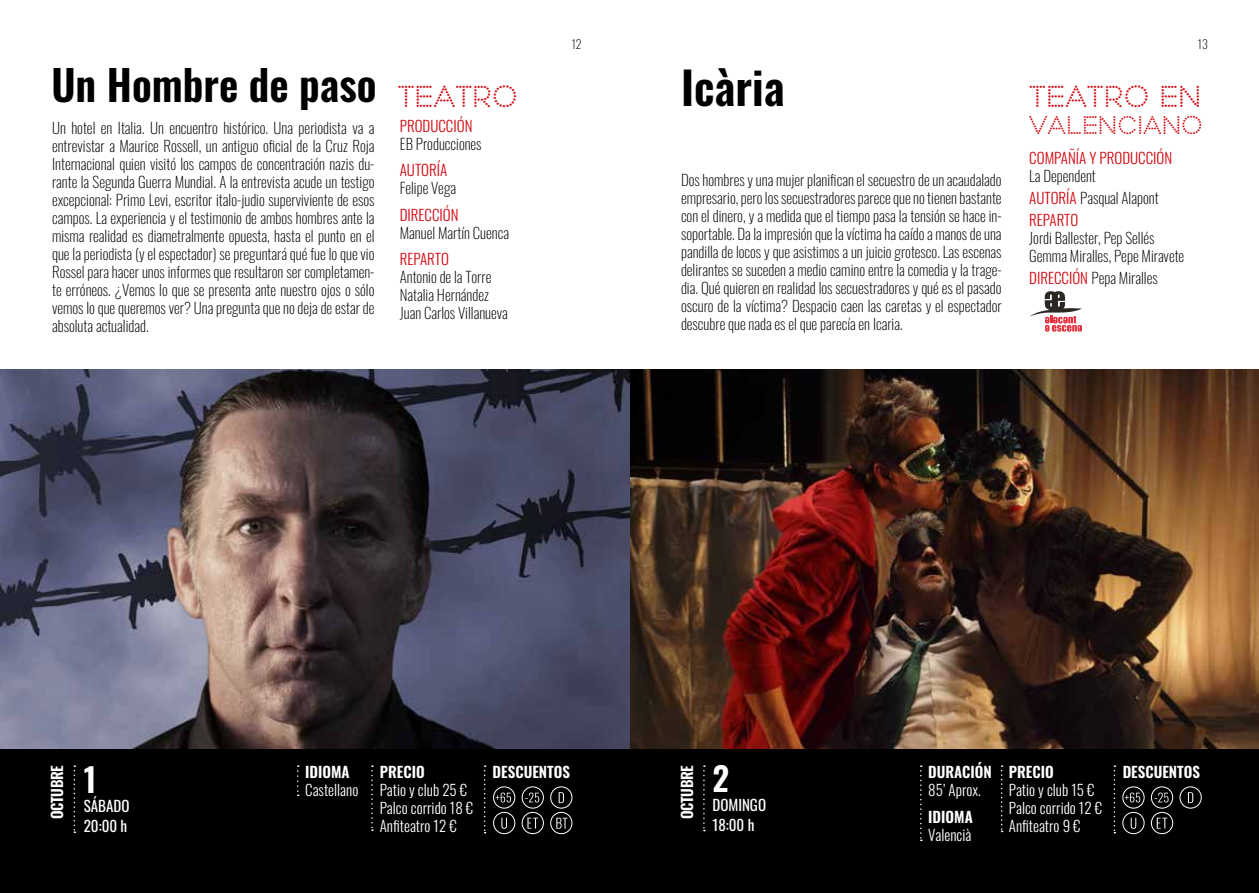
<style>
.page{position:relative;width:1259px;height:893px;background:#fff}
.page>*{position:absolute;margin:0;border:0;box-sizing:border-box;transform-origin:0 0}
.t1{font:600 45px "Oswald";color:#000}
.t2{font:600 42px "Oswald";color:#000}
.t3{font:600 33px "Oswald";color:#fff}
.t4{font:28.5px "Perfograma";color:#d30810}
.t5{font:24px "Perfograma";color:#d30810}
.t6{font:200 15px/18px "Oswald";color:#000}
.t7{font:300 15px/18px "Oswald";color:#fff}
.t8{font:300 15px "Oswald";color:#d30810}
.t9{font:600 15px "Oswald";color:#fff}
.t10{font:15px/19.5px "Oswald";color:#fff}
.t11{font:600 15px "Oswald";letter-spacing:-.03em;color:#fff}
.t12{font:200 12px "Oswald";color:#000}
.s1{font-weight:300;color:#d30810}
</style>
<div class="page">
<div style="left:629px;top:748px;width:630px;height:145px;background:#000"></div>
<img style="left:0;top:370px;width:1259px;height:378px">
<svg style="left:703px;top:765px;width:2px;height:66px"></svg>
<svg style="left:1113px;top:765px;width:2px;height:68px"></svg>
<svg style="left:1001px;top:765px;width:1px;height:67px"></svg>
<svg style="left:920px;top:765px;width:2px;height:76px"></svg>
<div style="left:1122px;top:786px;width:22px;height:22px;border:1px solid #fff;border-radius:50%"></div>
<svg style="left:1124px;top:792px;width:16px;height:10px"></svg>
<div style="left:1151px;top:786px;width:22px;height:22px;border:1px solid #fff;border-radius:50%"></div>
<svg style="left:1154px;top:792px;width:14px;height:10px"></svg>
<div style="left:1179px;top:786px;width:22px;height:22px;border:1px solid #fff;border-radius:50%"></div>
<svg style="left:1188px;top:792px;width:5px;height:11px"></svg>
<div style="left:1122px;top:812px;width:22px;height:22px;border:1px solid #fff;border-radius:50%"></div>
<svg style="left:1130px;top:818px;width:6px;height:11px"></svg>
<div style="left:1151px;top:812px;width:22px;height:22px;border:1px solid #fff;border-radius:50%"></div>
<svg style="left:1156px;top:818px;width:11px;height:11px"></svg>
<div style="left:0;top:748px;width:629px;height:145px;background:#000"></div>
<svg style="left:74px;top:765px;width:1px;height:68px"></svg>
<svg style="left:297px;top:765px;width:2px;height:31px"></svg>
<svg style="left:371px;top:765px;width:2px;height:66px"></svg>
<svg style="left:484px;top:765px;width:2px;height:68px"></svg>
<div style="left:493px;top:786px;width:22px;height:22px;border:1px solid #fff;border-radius:50%"></div>
<svg style="left:495px;top:792px;width:16px;height:10px"></svg>
<div style="left:522px;top:786px;width:22px;height:22px;border:1px solid #fff;border-radius:50%"></div>
<svg style="left:525px;top:792px;width:14px;height:10px"></svg>
<div style="left:550px;top:786px;width:22px;height:22px;border:1px solid #fff;border-radius:50%"></div>
<svg style="left:558px;top:792px;width:6px;height:11px"></svg>
<div style="left:493px;top:812px;width:22px;height:22px;border:1px solid #fff;border-radius:50%"></div>
<svg style="left:501px;top:818px;width:6px;height:11px"></svg>
<div style="left:522px;top:812px;width:22px;height:22px;border:1px solid #fff;border-radius:50%"></div>
<svg style="left:527px;top:818px;width:11px;height:11px"></svg>
<svg style="left:556px;top:818px;width:11px;height:11px"></svg>
<div style="left:550px;top:812px;width:22px;height:22px;border:1px solid #fff;border-radius:50%"></div>
<svg style="left:1029px;top:291px;width:53px;height:41px"></svg>
<h2 class="t2" style="left:51px;top:48px;width:468px">Un Hombre de paso <sub>TEATRO</sub></h2>
<p class="t6" style="left:52px;top:117px;width:324px;text-align:justify">Un hotel en Italia. Un encuentro histórico. Una periodista va a entrevistar a Maurice Rossell, un antiguo oficial de la Cruz Roja Internacional quien visitó los campos de concentración nazis du&shy;rante la Segunda Guerra Mundial. A la entrevista acude un testigo excepcional: Primo Levi, escritor italo-judio superviviente de esos campos. La experiencia y el testimonio de ambos hombres ante la misma realidad es diametralmente opuesta, hasta el punto en el que la periodista (y el espectador) se preguntará qué fue lo que vio Rossel para hacer unos informes que resultaron ser completamen&shy;te erróneos. ¿Vemos lo que se presenta ante nuestro ojos o sólo vemos lo que queremos ver? Una pregunta que no deja de estar de absoluta actualidad.</p>
<p class="t8" style="left:400px;top:112px;width:74px">PRODUCCIÓN</p>
<p class="t6" style="left:400px;top:133px;width:83px">EB Producciones</p>
<p class="t8" style="left:400px;top:157px;width:49px">AUTORÍA</p>
<p class="t6" style="left:400px;top:178px;width:58px">Felipe Vega</p>
<p class="t8" style="left:400px;top:201px;width:60px">DIRECCIÓN</p>
<p class="t6" style="left:400px;top:222px;width:111px">Manuel Martín Cuenca</p>
<p class="t8" style="left:400px;top:246px;width:51px">REPARTO</p>
<p class="t6" style="left:400px;top:267px;width:110px">Antonio de la Torre<br>Natalia Hernández<br>Juan Carlos Villanueva</p>
<p class="t12" style="left:572px;top:34px;width:12px">12</p>
<p class="t12" style="left:1198px;top:34px;width:12px">13</p>
<h1 class="t1" style="left:681px;top:47px;width:105px">Icària</h1>
<p class="t6" style="left:681px;top:170px;width:322px;text-align:justify">Dos hombres y una mujer planifican el secuestro de un acaudalado empresario, pero los secuestradores parece que no tienen bastante con el dinero, y a medida que el tiempo pasa la tensión se hace in&shy;soportable. Da la impresión que la víctima ha caído a manos de una pandilla de locos y que asistimos a un juicio grotesco. Las escenas delirantes se suceden a medio camino entre la comedia y la trage&shy;dia. Qué quieren en realidad los secuestradores y qué es el pasado oscuro de la víctima? Despacio caen las caretas y el espectador descubre que nada es el que parecía en Icaria.</p>
<h3 class="t4" style="left:1029px;top:79px;width:174px">TEATRO EN</h3>
<h3 class="t5" style="left:1029px;top:110px;width:175px">VALENCIANO</h3>
<p class="t8" style="left:1029px;top:144px;width:144px">COMPAÑÍA Y PRODUCCIÓN</p>
<p class="t6" style="left:1029px;top:163px;width:131px;line-height:22.2px">La Dependent<br><span class="s1">AUTORÍA</span> Pasqual Alapont<br><span class="s1">REPARTO</span></p>
<p class="t6" style="left:1029px;top:228px;width:156px">Jordi Ballester, Pep Sellés<br>Gemma Miralles, Pepe Miravete</p>
<p class="t6" style="left:1029px;top:268px;width:130px"><span class="s1">DIRECCIÓN</span> Pepa Miralles</p>
<p class="t11" style="left:44px;top:819px;width:55px;rotate:-90deg">OCTUBRE</p>
<p class="t9" style="left:380px;top:758px;width:46px">PRECIO</p>
<p class="t9" style="left:305px;top:758px;width:46px">IDIOMA</p>
<p class="t7" style="left:305px;top:779px;width:55px">Castellano</p>
<h3 class="t3" style="left:84px;top:750px;width:14px">1</h3>
<p class="t10" style="left:84px;top:795px;width:47px">SÁBADO<br>20:00 h</p>
<p class="t7" style="left:380px;top:779px;width:95px">Patio y club 25 €<br>Palco corrido 18 €<br>Anfiteatro 12 €</p>
<p class="t9" style="left:492px;top:758px;width:79px">DESCUENTOS</p>
<p class="t11" style="left:673px;top:819px;width:55px;rotate:-90deg">OCTUBRE</p>
<h3 class="t3" style="left:712px;top:749px;width:18px">2</h3>
<p class="t10" style="left:712px;top:794px;width:55px">DOMINGO<br>18:00 h</p>
<p class="t9" style="left:928px;top:758px;width:65px">DURACIÓN</p>
<p class="t9" style="left:1122px;top:758px;width:79px">DESCUENTOS</p>
<p class="t9" style="left:1009px;top:758px;width:46px">PRECIO</p>
<p class="t7" style="left:1009px;top:779px;width:95px">Patio y club 15 €<br>Palco corrido 12 €<br>Anfiteatro 9 €</p>
<p class="t7" style="left:928px;top:779px;width:54px">85’ Aprox.</p>
<p class="t9" style="left:928px;top:804px;width:46px">IDIOMA</p>
<p class="t7" style="left:928px;top:825px;width:45px">Valencià</p>
</div>
